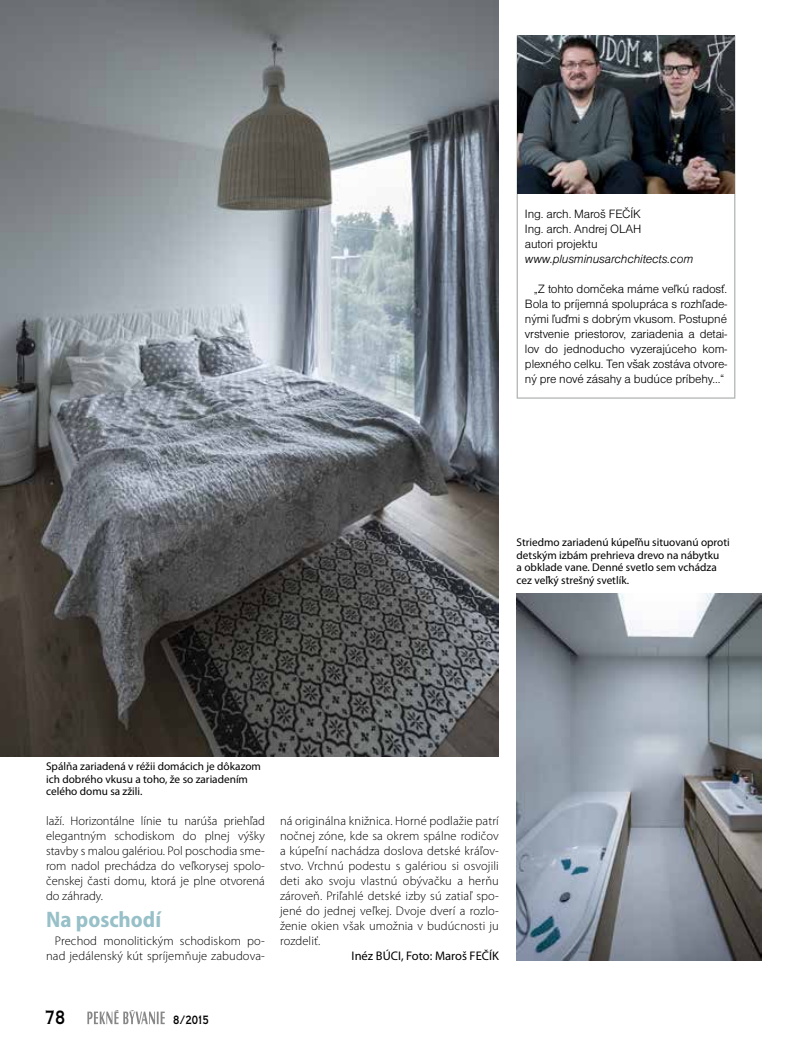
<style>
.page{position:relative;width:798px;height:1049px;background:#fff}
.page>*{position:absolute;margin:0;border:0;box-sizing:border-box;transform-origin:0 0}
.t1{font:700 semi-condensed 22.5px "Myriad Pro";color:#97c0c8}
.t2{font:20px "Copperplate TCE Bol Con";color:#000;scale:.8 1}
.t3{font:300 12.5px/15px "Myriad Pro";letter-spacing:.01em;color:#000;text-align:justify}
.t4{font:300 12.5px/15px "Nimbus San DCE";letter-spacing:-.01em;color:#000;text-align:justify}
.t5{font:italic 300 12.5px "Nimbus San DCE";letter-spacing:-.01em;color:#000}
.t6{font:12.5px "Myriad Pro";color:#000}
.t7{font:12.5px "Copperplate TCE Bol Con";color:#000;scale:.8 1}
.t8{font:11.25px/12.5px "Myriad Pro";color:#000}
</style>
<div class="page">
<svg style="left:87px;top:1010px;width:78px;height:14px"></svg>
<div style="left:516px;top:35px;width:219px;height:364px;border:1px solid #b1b4b3"></div>
<img style="left:516px;top:594px;width:245px;height:366px">
<img style="left:0;top:0;width:498px;height:756px">
<img style="left:517px;top:35px;width:216px;height:158px">
<p class="t4" style="left:524px;top:206px;width:118px">Ing. arch. Maroš FEČÍK Ing. arch. Andrej OLAH autori projektu</p>
<p class="t5" style="left:524px;top:251px;width:170px">www.plusminusarchchitects.com</p>
<p class="t4" style="left:524px;top:281px;width:203px;text-indent:9px">„Z tohto domčeka máme veľkú radosť.<br>Bola to príjemná spolupráca s rozhľade&shy;nými ľuďmi s dobrým vkusom. Postupné vrstvenie priestorov, zariadenia a detai&shy;lov do jednoducho vyzerajúceho kom&shy;plexného celku. Ten však zostáva otvore&shy;ný pre nové zásahy a budúce príbehy...“</p>
<p class="t8" style="left:516px;top:536px;width:214px">Striedmo zariadenú kúpeľňu situovanú oproti detským izbám prehrieva drevo na nábytku<br>a obklade vane. Denné svetlo sem vchádza cez veľký strešný svetlík.</p>
<p class="t8" style="left:46px;top:760px;width:216px">Spálňa zariadená v réžii domácich je dôkazom ich dobrého vkusu a toho, že so zariadením celého domu sa zžili.</p>
<p class="t3" style="left:46px;top:814px;width:220px">laží. Horizontálne línie tu narúša priehľad elegantným schodiskom do plnej výšky stavby s malou galériou. Pol poschodia sme&shy;rom nadol prechádza do veľkorysej spolo&shy;čenskej časti domu, ktorá je plne otvorená do záhrady.</p>
<h1 class="t1" style="left:46px;top:907px;width:116px">Na poschodí</h1>
<p class="t3" style="left:46px;top:934px;width:220px;text-align:right">Prechod monolitickým schodiskom po&shy;nad jedálenský kút spríjemňuje zabudova-</p>
<p class="t3" style="left:280px;top:814px;width:220px">ná originálna knižnica. Horné podlažie patrí nočnej zóne, kde sa okrem spálne rodičov a kúpeľní nachádza doslova detské kráľov&shy;stvo. Vrchnú podestu s galériou si osvojili deti ako svoju vlastnú obývačku a herňu zároveň. Priľahlé detské izby sú zatiaľ spo&shy;jené do jednej veľkej. Dvoje dverí a rozlo&shy;ženie okien však umožnia v budúcnosti ju rozdeliť.</p>
<p class="t6" style="left:351px;top:949px;width:149px">Inéz BÚCI, Foto: Maroš FEČÍK</p>
<h2 class="t2" style="left:45px;top:1007px;width:27px">78</h2>
<p class="t7" style="left:173px;top:1013px;width:46px">8/2015</p>
</div>
